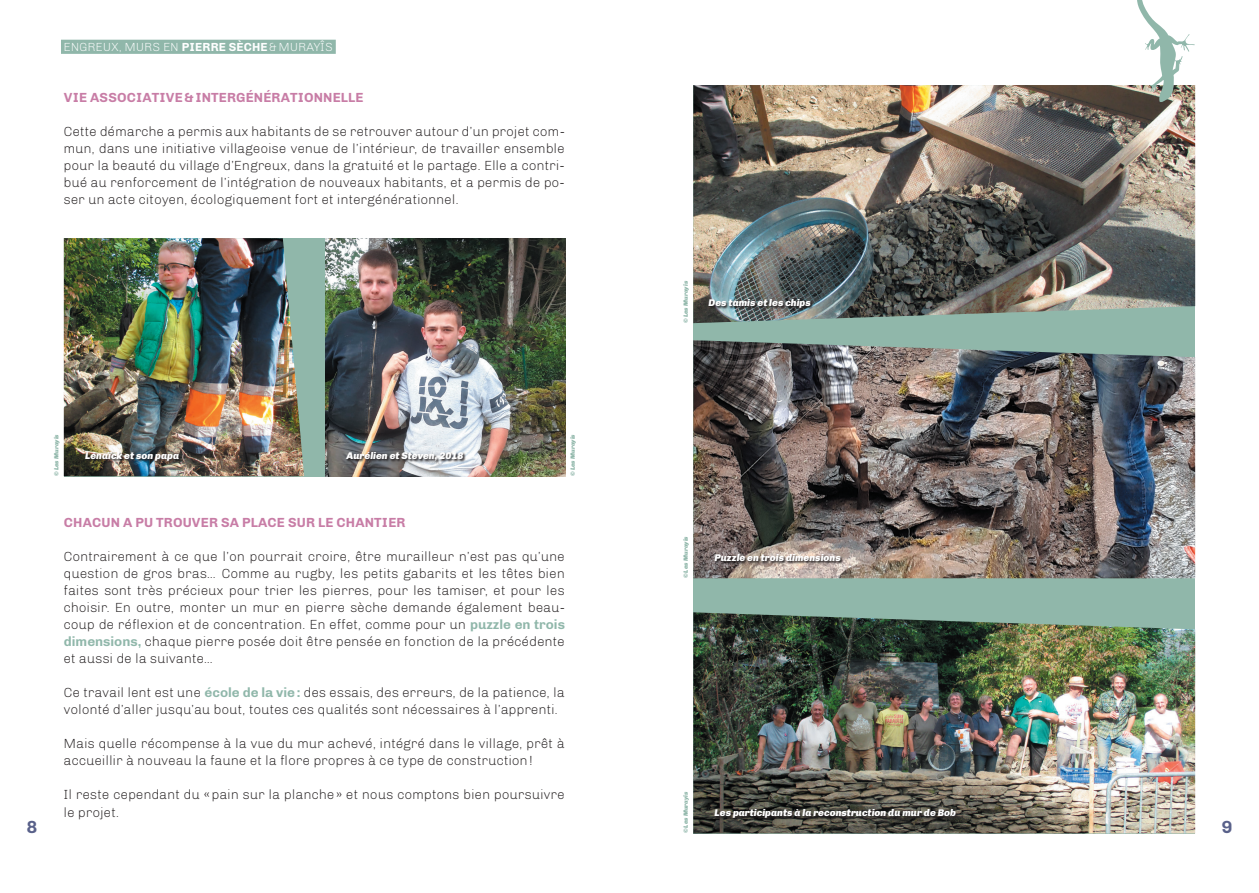
<style>
.page{position:relative;width:1259px;height:893px;background:#fff}
.page>*{position:absolute;margin:0;border:0;box-sizing:border-box;transform-origin:0 0}
.t1{font:700 18px "Chivo";color:#59618a}
.t2{font:300 13.5px/17px "Chivo";color:#231f20}
.t3{font:700 13.5px "Chivo";letter-spacing:.01em;color:#c87da6}
.t4{font:300 12px "Chivo";letter-spacing:.01em;color:#fff}
.t5{font:italic 900 9.75px "Chivo";color:#fff}
.t6{font:italic 900 6px "Chivo";color:#90b7aa}
.s1{font-weight:700}
.s2{font-weight:700;color:#90b7aa}
</style>
<div class="page">
<div style="left:61px;top:40px;width:275px;height:14px;background:#90b7aa"></div>
<div style="left:693px;top:85px;width:502px;height:748px;background:#90b7aa"></div>
<img style="left:693px;top:85px;width:502px;height:238px">
<img style="left:693px;top:340px;width:502px;height:238px">
<svg style="left:1132px;top:0;width:64px;height:102px"></svg>
<div style="left:64px;top:238px;width:502px;height:238px;background:#90b7aa"></div>
<img style="left:325px;top:238px;width:241px;height:238px">
<img style="left:64px;top:238px;width:240px;height:238px">
<svg style="left:85px;top:452px;width:97px;height:12px"></svg>
<svg style="left:346px;top:452px;width:120px;height:12px"></svg>
<svg style="left:708px;top:299px;width:106px;height:13px"></svg>
<svg style="left:714px;top:554px;width:130px;height:11px"></svg>
<img style="left:693px;top:612px;width:502px;height:221px">
<svg style="left:714px;top:809px;width:245px;height:13px;background:#3b3a34"></svg>
<p class="t4" style="left:64px;top:40px;width:270px">ENGREUX, MURS EN <span class="s1">PIERRE SÈCHE</span>&amp;MURAYÎS</p>
<p class="t3" style="left:64px;top:89px;width:301px">VIE ASSOCIATIVE&amp;INTERGÉNÉRATIONNELLE</p>
<p class="t2" style="left:64px;top:123px;width:503px;text-align:justify">Cette démarche a permis aux habitants de se retrouver autour d’un projet com&shy;mun, dans une initiative villageoise venue de l’intérieur, de travailler ensemble pour la beauté du village d’Engreux, dans la gratuité et le partage. Elle a contri&shy;bué au renforcement de l’intégration de nouveaux habitants, et a permis de po&shy;ser un acte citoyen, écologiquement fort et intergénérationnel.</p>
<p class="t6" style="left:53px;top:476px;width:44px;rotate:-90deg">© Les Murayîs</p>
<p class="t6" style="left:569px;top:476px;width:44px;rotate:-90deg">© Les Murayîs</p>
<p class="t5" style="left:85px;top:450px;width:96px">Lénaïck et son papa</p>
<p class="t5" style="left:347px;top:450px;width:118px">Aurélien et Steven, 2018</p>
<p class="t6" style="left:682px;top:323px;width:44px;rotate:-90deg">© Les Murayîs</p>
<p class="t5" style="left:708px;top:297px;width:104px">Des tamis et les chips</p>
<p class="t3" style="left:64px;top:515px;width:343px">CHACUN A PU TROUVER SA PLACE SUR LE CHANTIER</p>
<p class="t2" style="left:64px;top:548px;width:503px;text-align:justify">Contrairement à ce que l’on pourrait croire, être murailleur n’est pas qu’une question de gros bras… Comme au rugby, les petits gabarits et les têtes bien faites sont très précieux pour trier les pierres, pour les tamiser, et pour les choisir. En outre, monter un mur en pierre sèche demande également beau&shy;coup de réflexion et de concentration. En effet, comme pour un <span class="s2">puzzle en trois dimensions,</span> chaque pierre posée doit être pensée en fonction de la précédente et aussi de la suivante…</p>
<p class="t2" style="left:64px;top:684px;width:502px">Ce travail lent est une <span class="s2">école de la vie:</span> des essais, des erreurs, de la patience, la volonté d’aller jusqu’au bout, toutes ces qualités sont nécessaires à l’apprenti.</p>
<p class="t2" style="left:64px;top:735px;width:502px">Mais quelle récompense à la vue du mur achevé, intégré dans le village, prêt à accueillir à nouveau la faune et la flore propres à ce type de construction!</p>
<p class="t2" style="left:64px;top:786px;width:503px">Il reste cependant du «pain sur la planche» et nous comptons bien poursuivre le projet.</p>
<p class="t6" style="left:682px;top:833px;width:44px;rotate:-90deg">© Les Murayîs</p>
<p class="t6" style="left:682px;top:578px;width:44px;rotate:-90deg">© Les Murayîs</p>
<p class="t5" style="left:714px;top:552px;width:128px">Puzzle en trois dimensions</p>
<p class="t5" style="left:714px;top:807px;width:243px">Les participants à la reconstruction du mur de Bob</p>
<h1 class="t1" style="left:26px;top:817px;width:13px">8</h1>
<h1 class="t1" style="left:1221px;top:817px;width:13px">9</h1>
</div>
